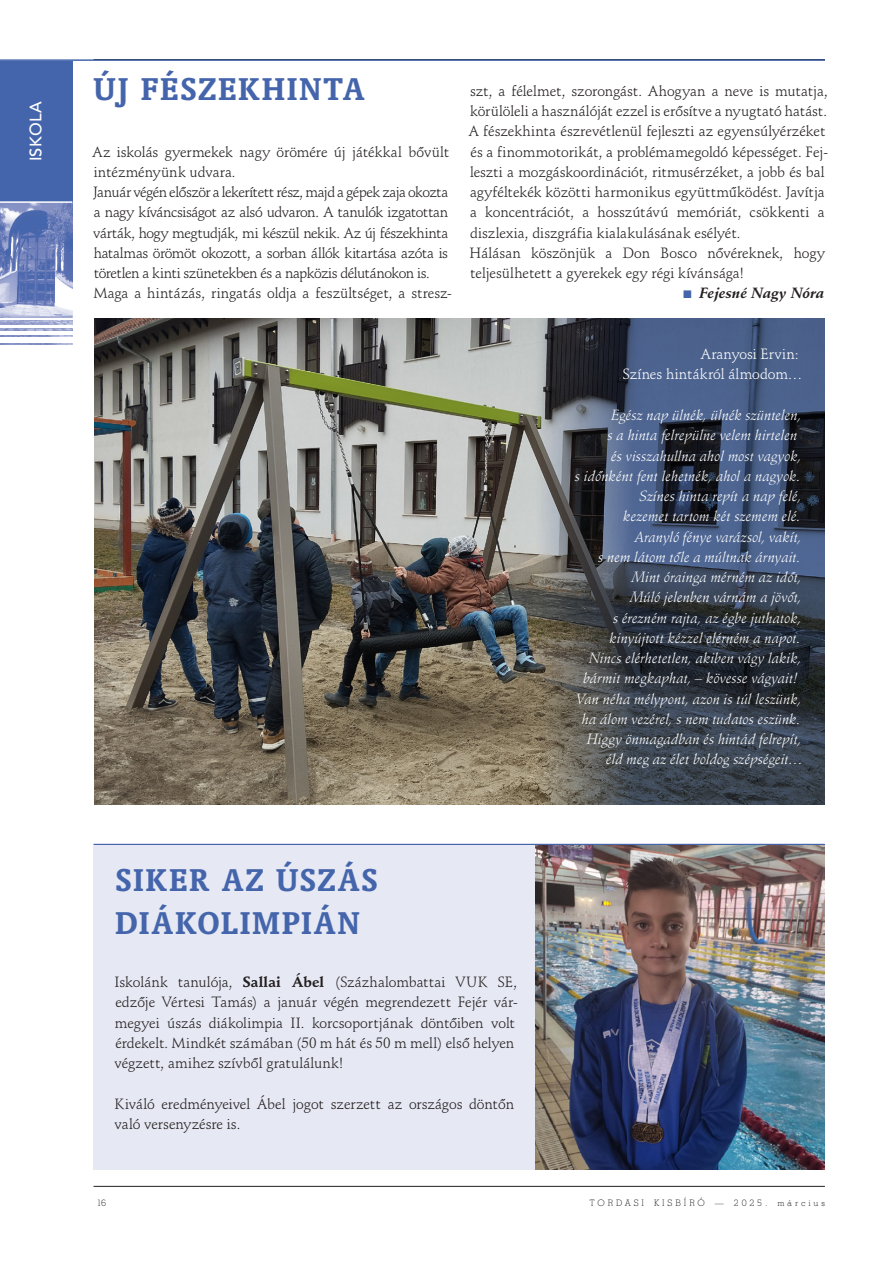
<style>
.page{position:relative;width:893px;height:1263px;background:#fff}
.page>*{position:absolute;margin:0;border:0;box-sizing:border-box;transform-origin:0 0}
.t1{font:700 36px/43.2px "Oranda PFL";letter-spacing:.06em;color:#4465ab}
.t2{font:16.5px "Avenir Md PFL";color:#fff}
.t3{font:14.55px/20.2px "Schneidler PFL";letter-spacing:-.005em;color:#231f20}
.t4{font:italic 14.55px "Schneidler PFL";letter-spacing:-.005em;color:#fff}
.t5{font:14.55px/20.2px "Schneidler PFL";letter-spacing:-.025em;color:#231f20}
.t6{font:14.55px/20.2px "Schneidler PFL";letter-spacing:.005em;color:#fff;text-align:right}
.t7{font:italic 700 14.55px "Schneidler PFL";color:#231f20}
.t8{font:9px "Stymie Lt PFL";letter-spacing:.315em;color:#231f20}
.s1{font-weight:700}
</style>
<div class="page">
<hr style="left:94px;top:1186px;width:731px;height:1px;background:#231f20">
<hr style="left:94px;top:844px;width:731px;height:1px;background:#4465ab">
<img style="left:94px;top:319px;width:442px;height:486px">
<div style="left:94px;top:845px;width:442px;height:324px;background:#e6e8f3"></div>
<img style="left:536px;top:845px;width:289px;height:324px">
<hr style="left:0;top:59px;width:825px;height:2px;background:#4465ab">
<img style="left:0;top:203px;width:72px;height:141px">
<div style="left:0;top:61px;width:72px;height:140px;background:#4465ab"></div>
<div style="left:0;top:338px;width:72px;height:5px;background:#fff"></div>
<hr style="left:0;top:331px;width:72px;height:4px;background:#fff">
<hr style="left:0;top:325px;width:72px;height:2px;background:#fff">
<hr style="left:0;top:318px;width:72px;height:2px;background:#fff">
<svg style="left:536px;top:319px;width:288px;height:486px;background:#424c5d"></svg>
<p class="t2" style="left:26px;top:161px;width:62px;rotate:-90deg">ISKOLA</p>
<h1 class="t1" style="left:94px;top:67px;width:272px">ÚJ FÉSZEKHINTA</h1>
<p class="t5" style="left:92px;top:142px;width:361px">Az iskolás gyermekek nagy örömére új játékkal bővült intézményünk udvara.<br>Január végén először a lekerített rész, majd a gépek zaja okozta a nagy kíváncsiságot az alsó udvaron. A tanulók izgatottan várták, hogy megtudják, mi készül nekik. Az új fészekhinta hatalmas örömöt okozott, a sorban állók kitartása azóta is töretlen a kinti szünetekben és a napközis délutánokon is.<br>Maga a hintázás, ringatás oldja a feszültséget, a stres -</p>
<p class="t3" style="left:469px;top:81px;width:361px">szt, a félelmet, szorongást. Ahogyan a neve is mutatja, körülöleli a használóját ezzel is erősítve a nyugtató hatást.<br>A fészekhinta észrevétlenül fejleszti az egyensúlyérzéket és a finommotorikát, a problémamegoldó képességet. Fej&shy;leszti a mozgáskoordinációt, ritmusérzéket, a jobb és bal agyféltekék közötti harmonikus együttműködést. Javítja a koncentrációt, a hosszútávú memóriát, csökkenti a diszlexia, diszgráfia kialakulásának esélyét.<br>Hálásan köszönjük a Don Bosco nővéreknek, hogy teljesülhetett a gyerekek egy régi kívánsága!</p>
<p class="t7" style="left:699px;top:284px;width:127px">Fejesné Nagy Nóra</p>
<p class="t6" style="left:622px;top:344px;width:181px">Aranyosi Ervin:<br>Színes hintákról álmodom…</p>
<p class="t4" style="left:611px;top:406px;width:192px">Egész nap ülnék, ülnék szüntelen,</p>
<p class="t4" style="left:608px;top:426px;width:191px">s a hinta felrepülne velem hirtelen</p>
<p class="t4" style="left:611px;top:446px;width:192px">és visszahullna ahol most vagyok,</p>
<p class="t4" style="left:575px;top:467px;width:227px">s időnként fent lehetnék, ahol a nagyok.</p>
<p class="t4" style="left:639px;top:487px;width:164px">Színes hinta repít a nap felé,</p>
<p class="t4" style="left:623px;top:507px;width:179px">kezemet tartom két szemem elé.</p>
<p class="t4" style="left:635px;top:527px;width:168px">Aranyló fénye varázsol, vakít,</p>
<p class="t4" style="left:598px;top:548px;width:204px">s nem látom tőle a múltnak árnyait.</p>
<p class="t4" style="left:632px;top:568px;width:172px">Mint órainga mérném az időt,</p>
<p class="t4" style="left:630px;top:588px;width:173px">Múló jelenben várnám a jövőt,</p>
<p class="t4" style="left:613px;top:608px;width:190px">s érezném rajta, az égbe juthatok,</p>
<p class="t4" style="left:610px;top:629px;width:192px">kinyújtott kézzel elérném a napot.</p>
<p class="t4" style="left:589px;top:649px;width:214px">Nincs elérhetetlen, akiben vágy lakik,</p>
<p class="t4" style="left:584px;top:669px;width:217px">bármit megkaphat, – kövesse vágyait!</p>
<p class="t4" style="left:576px;top:689px;width:227px">Van néha mélypont, azon is túl leszünk,</p>
<p class="t4" style="left:582px;top:710px;width:220px">ha álom vezérel, s nem tudatos eszünk.</p>
<p class="t4" style="left:587px;top:730px;width:216px">Higgy önmagadban és hintád felrepít,</p>
<p class="t4" style="left:607px;top:750px;width:198px">éld meg az élet boldog szépségeit…</p>
<h1 class="t1" style="left:115px;top:857px;width:264px">SIKER AZ ÚSZÁS<br>DIÁKOLIMPIÁN</h1>
<p class="t3" style="left:115px;top:972px;width:405px">Iskolánk tanulója, <span class="s1">Sallai Ábel</span> (Százhalombattai VUK SE, edzője Vértesi Tamás) a január végén megrendezett Fejér vár&shy;megyei úszás diákolimpia II. korcsoportjának döntőiben volt érdekelt. Mindkét számában (50 m hát és 50 m mell) első helyen végzett, amihez szívből gratulálunk!</p>
<p class="t3" style="left:115px;top:1093px;width:401px">Kiváló eredményeivel Ábel jogot szerzett az országos döntőn való versenyzésre is.</p>
<p class="t8" style="left:97px;top:1198px;width:11px">16</p>
<p class="t8" style="left:590px;top:1198px;width:237px">TORDASI KISBÍRÓ — 2025. március</p>
</div>
